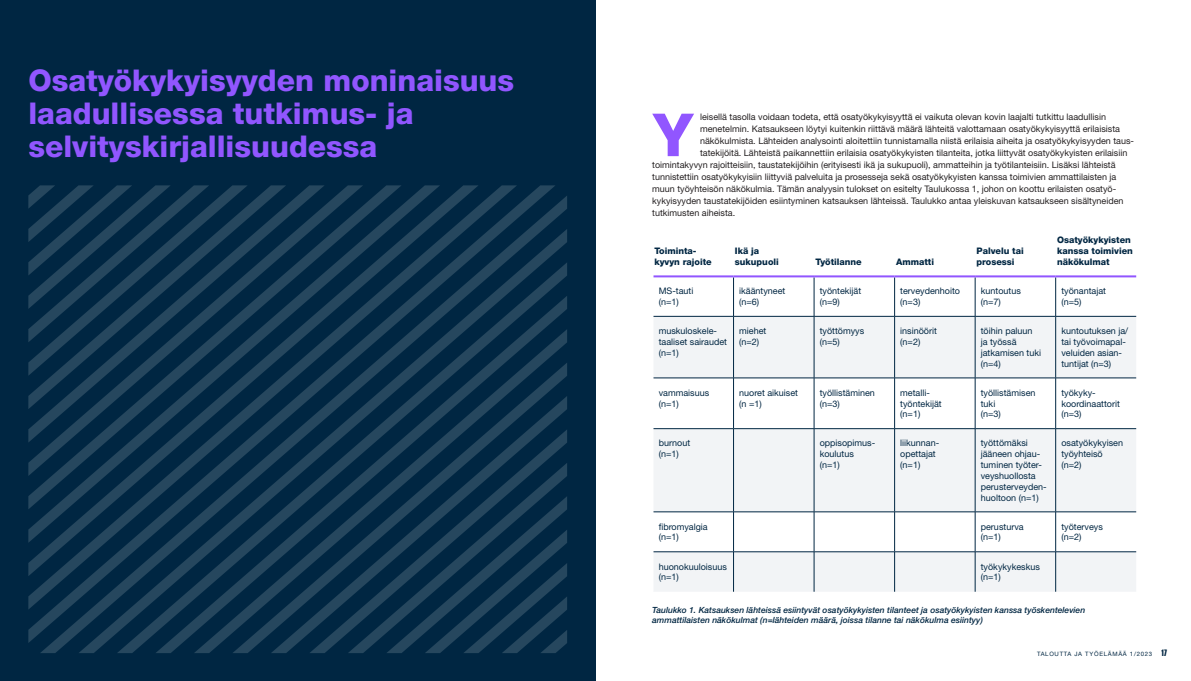
<style>
.page{position:relative;width:1191px;height:681px;background:#fff}
.page>*{position:absolute;margin:0;border:0;box-sizing:border-box;transform-origin:0 0}
.Leipis_aloitus{font:800 59.4px "Helvetica Neue LT Std";color:#9156ff}
.t1{font:800 30px/33px "Helvetica Neue LT Std";color:#9156ff}
.Leipis_aloitus-2{font:9px "Helvetica Neue LT Std";color:#231f20}
.t2{font:9px/10.8px "Helvetica Neue LT Std";color:#002642}
.t3{font:800 9px/10.8px "Helvetica Neue LT Std";color:#002642}
.Kuvateksti{font:italic 500 8.5px/10.2px "Helvetica Neue LT Std";color:#002642}
.t4{font:6px "Helvetica Neue LT Std";letter-spacing:.12em;color:#002642}
.s1{font-family:"Compacta BT";font-weight:700;font-size:8px}
</style>
<div class="page">
<div style="left:0;top:0;width:595px;height:680px;background:#002642"></div>
<svg style="left:653px;top:317px;width:483px;height:274px;fill:#f2f4f6"></svg>
<hr style="left:733px;top:277px;width:1px;height:39px;background:#002642">
<hr style="left:653px;top:316px;width:80px;height:1px;background:#002642">
<hr style="left:733px;top:316px;width:1px;height:61px;background:#002642">
<hr style="left:653px;top:377px;width:80px;height:1px;background:#002642">
<hr style="left:733px;top:378px;width:1px;height:50px;background:#002642">
<hr style="left:653px;top:428px;width:80px;height:1px;background:#002642">
<hr style="left:733px;top:428px;width:1px;height:83px;background:#002642">
<hr style="left:653px;top:511px;width:80px;height:1px;background:#002642">
<hr style="left:733px;top:512px;width:1px;height:39px;background:#002642">
<hr style="left:653px;top:551px;width:80px;height:1px;background:#002642">
<hr style="left:733px;top:551px;width:1px;height:40px;background:#002642">
<hr style="left:733px;top:316px;width:81px;height:1px;background:#002642">
<hr style="left:814px;top:316px;width:80px;height:1px;background:#002642">
<hr style="left:894px;top:316px;width:81px;height:1px;background:#002642">
<hr style="left:975px;top:316px;width:80px;height:1px;background:#002642">
<hr style="left:1055px;top:316px;width:81px;height:1px;background:#002642">
<hr style="left:733px;top:377px;width:81px;height:1px;background:#002642">
<hr style="left:814px;top:377px;width:80px;height:1px;background:#002642">
<hr style="left:894px;top:377px;width:81px;height:1px;background:#002642">
<hr style="left:975px;top:377px;width:80px;height:1px;background:#002642">
<hr style="left:1055px;top:377px;width:81px;height:1px;background:#002642">
<hr style="left:733px;top:428px;width:81px;height:1px;background:#002642">
<hr style="left:814px;top:428px;width:80px;height:1px;background:#002642">
<hr style="left:894px;top:428px;width:81px;height:1px;background:#002642">
<hr style="left:975px;top:428px;width:80px;height:1px;background:#002642">
<hr style="left:1055px;top:428px;width:81px;height:1px;background:#002642">
<hr style="left:733px;top:511px;width:81px;height:1px;background:#002642">
<hr style="left:814px;top:511px;width:80px;height:1px;background:#002642">
<hr style="left:894px;top:511px;width:81px;height:1px;background:#002642">
<hr style="left:975px;top:511px;width:80px;height:1px;background:#002642">
<hr style="left:1055px;top:511px;width:81px;height:1px;background:#002642">
<hr style="left:733px;top:551px;width:81px;height:1px;background:#002642">
<hr style="left:814px;top:551px;width:80px;height:1px;background:#002642">
<hr style="left:894px;top:551px;width:81px;height:1px;background:#002642">
<hr style="left:975px;top:551px;width:80px;height:1px;background:#002642">
<hr style="left:1055px;top:551px;width:81px;height:1px;background:#002642">
<hr style="left:814px;top:277px;width:1px;height:39px;background:#002642">
<hr style="left:814px;top:316px;width:1px;height:61px;background:#002642">
<hr style="left:814px;top:378px;width:1px;height:50px;background:#002642">
<hr style="left:814px;top:428px;width:1px;height:83px;background:#002642">
<hr style="left:814px;top:512px;width:1px;height:39px;background:#002642">
<hr style="left:814px;top:551px;width:1px;height:40px;background:#002642">
<hr style="left:894px;top:277px;width:1px;height:39px;background:#002642">
<hr style="left:894px;top:316px;width:1px;height:61px;background:#002642">
<hr style="left:894px;top:378px;width:1px;height:50px;background:#002642">
<hr style="left:894px;top:428px;width:1px;height:83px;background:#002642">
<hr style="left:894px;top:512px;width:1px;height:39px;background:#002642">
<hr style="left:894px;top:551px;width:1px;height:40px;background:#002642">
<hr style="left:975px;top:277px;width:1px;height:39px;background:#002642">
<hr style="left:1055px;top:277px;width:1px;height:39px;background:#002642">
<hr style="left:975px;top:316px;width:1px;height:61px;background:#002642">
<hr style="left:1055px;top:316px;width:1px;height:61px;background:#002642">
<hr style="left:975px;top:378px;width:1px;height:50px;background:#002642">
<hr style="left:1055px;top:378px;width:1px;height:50px;background:#002642">
<hr style="left:975px;top:428px;width:1px;height:83px;background:#002642">
<hr style="left:1055px;top:428px;width:1px;height:83px;background:#002642">
<hr style="left:975px;top:512px;width:1px;height:39px;background:#002642">
<hr style="left:1055px;top:512px;width:1px;height:39px;background:#002642">
<hr style="left:975px;top:551px;width:1px;height:40px;background:#002642">
<hr style="left:1055px;top:551px;width:1px;height:40px;background:#002642">
<hr style="left:653px;top:275px;width:80px;height:2px;background:#9156ff">
<hr style="left:733px;top:275px;width:81px;height:2px;background:#9156ff">
<hr style="left:814px;top:275px;width:80px;height:2px;background:#9156ff">
<hr style="left:894px;top:275px;width:81px;height:2px;background:#9156ff">
<hr style="left:975px;top:275px;width:80px;height:2px;background:#9156ff">
<hr style="left:1055px;top:275px;width:81px;height:2px;background:#9156ff">
<svg style="left:80px;top:229px;width:487px;height:423px"></svg>
<svg style="left:28px;top:185px;width:527px;height:457px"></svg>
<svg style="left:28px;top:185px;width:489px;height:424px"></svg>
<svg style="left:28px;top:185px;width:373px;height:324px"></svg>
<svg style="left:28px;top:185px;width:335px;height:291px"></svg>
<p class="t1" style="left:28px;top:64px;width:487px">Osatyökykyisyyden moninaisuus laadullisessa tutkimus- ja selvityskirjallisuudessa</p>
<p class="Leipis_aloitus" style="left:653px;top:100px;width:41px">Y</p>
<p class="Leipis_aloitus-2" style="left:700px;top:111px;width:407px">leisellä tasolla voidaan todeta, että osatyökykyisyyttä ei vaikuta olevan kovin laajalti tutkittu laadullisin</p>
<p class="Leipis_aloitus-2" style="left:700px;top:123px;width:421px">menetelmin. Katsaukseen löytyi kuitenkin riittävä määrä lähteitä valottamaan osatyökykyisyyttä erilaisista</p>
<p class="Leipis_aloitus-2" style="left:700px;top:135px;width:435px">näkökulmista. Lähteiden analysointi aloitettiin tunnistamalla niistä erilaisia aiheita ja osatyökykyisyyden taus-</p>
<p class="Leipis_aloitus-2" style="left:700px;top:147px;width:429px">tatekijöitä. Lähteistä paikannettiin erilaisia osatyökykyisten tilanteita, jotka liittyvät osatyökykyisten erilaisiin</p>
<p class="Leipis_aloitus-2" style="left:652px;top:159px;width:465px">toimintakyvyn rajoitteisiin, taustatekijöihin (erityisesti ikä ja sukupuoli), ammatteihin ja työtilanteisiin. Lisäksi lähteistä</p>
<p class="Leipis_aloitus-2" style="left:652px;top:171px;width:466px">tunnistettiin osatyökykyisiin liittyviä palveluita ja prosesseja sekä osatyökykyisten kanssa toimivien ammattilaisten ja</p>
<p class="Leipis_aloitus-2" style="left:652px;top:183px;width:465px">muun työyhteisön näkökulmia. Tämän analyysin tulokset on esitelty Taulukossa 1, johon on koottu erilaisten osatyö-</p>
<p class="Leipis_aloitus-2" style="left:652px;top:195px;width:473px">kykyisyyden taustatekijöiden esiintyminen katsauksen lähteissä. Taulukko antaa yleiskuvan katsaukseen sisältyneiden</p>
<p class="Leipis_aloitus-2" style="left:652px;top:207px;width:85px">tutkimusten aiheista.</p>
<p class="t3" style="left:654px;top:245px;width:59px">Toiminta&shy;kyvyn rajoite</p>
<p class="t3" style="left:735px;top:245px;width:45px">Ikä ja sukupuoli</p>
<p class="t3" style="left:815px;top:256px;width:48px">Työtilanne</p>
<p class="t3" style="left:896px;top:256px;width:40px">Ammatti</p>
<p class="t3" style="left:976px;top:245px;width:49px">Palvelu tai prosessi</p>
<p class="t3" style="left:1057px;top:235px;width:77px">Osatyökykyisten kanssa toimivien näkökulmat</p>
<p class="t2" style="left:658px;top:285px;width:36px">MS-tauti (n=1)</p>
<p class="t2" style="left:739px;top:285px;width:48px">ikääntyneet (n=6)</p>
<p class="t2" style="left:819px;top:285px;width:43px">työntekijät (n=9)</p>
<p class="t2" style="left:900px;top:285px;width:61px">terveydenhoito (n=3)</p>
<p class="t2" style="left:980px;top:285px;width:42px">kuntoutus (n=7)</p>
<p class="t2" style="left:1061px;top:285px;width:46px">työnantajat (n=5)</p>
<p class="t2" style="left:658px;top:325px;width:70px">muskuloskele&shy;taaliset sairaudet (n=1)</p>
<p class="t2" style="left:739px;top:325px;width:29px">miehet (n=2)</p>
<p class="t2" style="left:819px;top:325px;width:46px">työttömyys (n=5)</p>
<p class="t2" style="left:900px;top:325px;width:38px">insinöörit (n=2)</p>
<p class="t2" style="left:980px;top:325px;width:62px">töihin paluun ja työssä jatkamisen tuki (n=4)</p>
<p class="t2" style="left:1061px;top:325px;width:68px">kuntoutuksen ja/ tai työvoimapal&shy;veluiden asian&shy;tuntijat (n=3)</p>
<p class="t2" style="left:658px;top:387px;width:52px">vammaisuus (n=1)</p>
<p class="t2" style="left:739px;top:387px;width:60px">nuoret aikuiset (n =1)</p>
<p class="t2" style="left:819px;top:387px;width:57px">työllistäminen (n=3)</p>
<p class="t2" style="left:900px;top:387px;width:43px">metalli&shy;työntekijät (n=1)</p>
<p class="t2" style="left:980px;top:387px;width:56px">työllistämisen tuki<br>(n=3)</p>
<p class="t2" style="left:1061px;top:387px;width:60px">työkyky&shy;koordinaattorit (n=3)</p>
<p class="t2" style="left:658px;top:437px;width:33px">burnout (n=1)</p>
<p class="t2" style="left:819px;top:437px;width:57px">oppisopimus&shy;koulutus (n=1)</p>
<p class="t2" style="left:900px;top:437px;width:41px">liikunnan&shy;opettajat (n=1)</p>
<p class="t2" style="left:980px;top:437px;width:67px">työttömäksi jääneen ohjau&shy;tuminen työter&shy;veyshuollosta perusterveyden&shy;huoltoon (n=1)</p>
<p class="t2" style="left:1061px;top:437px;width:63px">osatyökykyisen työyhteisö (n=2)</p>
<p class="t2" style="left:658px;top:520px;width:51px">fibromyalgia (n=1)</p>
<p class="t2" style="left:980px;top:520px;width:44px">perusturva (n=1)</p>
<p class="t2" style="left:1061px;top:520px;width:43px">työterveys (n=2)</p>
<p class="t2" style="left:658px;top:560px;width:70px">huonokuuloisuus (n=1)</p>
<p class="t2" style="left:980px;top:560px;width:61px">työkykykeskus (n=1)</p>
<p class="Kuvateksti" style="left:652px;top:604px;width:434px">Taulukko 1. Katsauksen lähteissä esiintyvät osatyökykyisten tilanteet ja osatyökykyisten kanssa työskentelevien ammattilaisten näkökulmat (n=lähteiden määrä, joissa tilanne tai näkökulma esiintyy)</p>
<p class="t4" style="left:1037px;top:649px;width:131px">TALOUTTA JA TYÖELÄMÄÄ 1/2023 <span class="s1">17</span></p>
</div>
